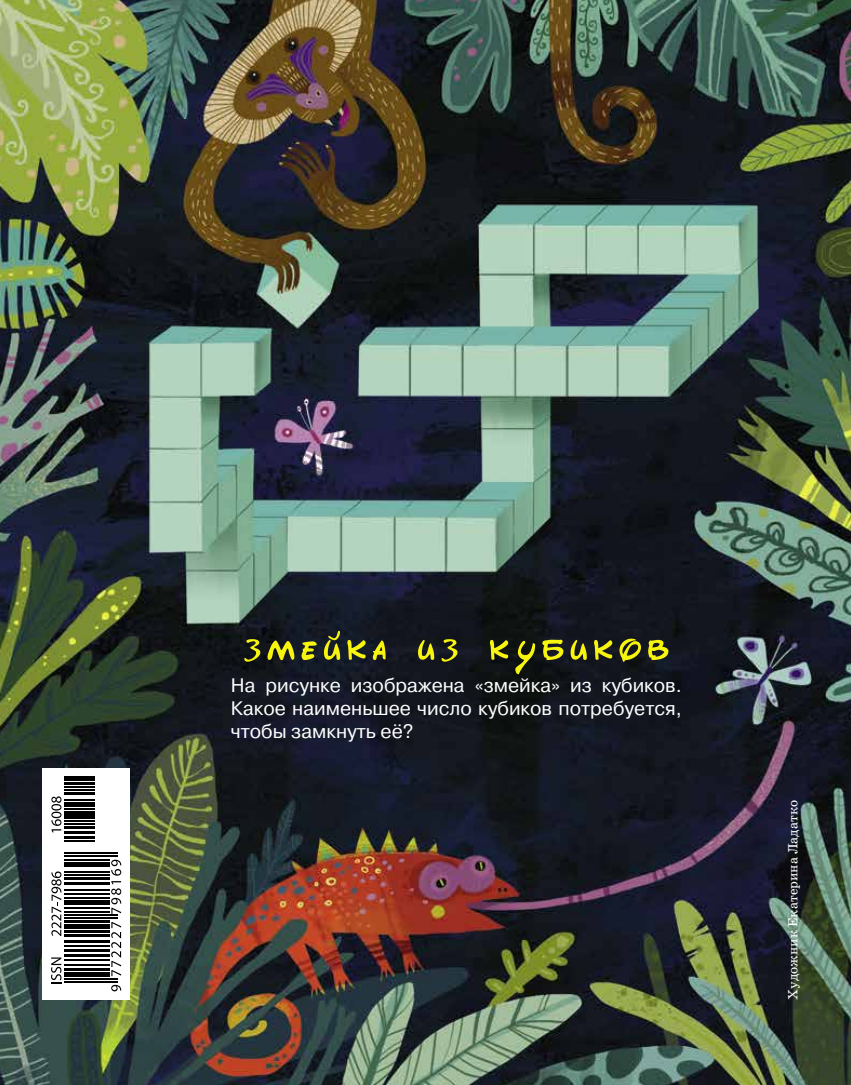
<style>
.page{position:relative;width:851px;height:1085px;background:#fff}
.page>*{position:absolute;margin:0;border:0;box-sizing:border-box;transform-origin:0 0}
.t1{font:60px "Disney Park";letter-spacing:.07em;color:#f7f410}
.t2{font:19.5px/23.4px "Pragmatica I";color:#fff;text-align:justify}
.t3{font:13.5px "School Book AC";color:#fff}
</style>
<div class="page">
<img style="left:0;top:0;width:850px;height:1084px">
<div style="left:43px;top:768px;width:87px;height:231px;background:#fff"></div>
<svg style="left:51px;top:957px;width:10px;height:26px"></svg>
<svg style="left:51px;top:871px;width:10px;height:64px"></svg>
<svg style="left:51px;top:796px;width:10px;height:36px"></svg>
<svg style="left:111px;top:984px;width:10px;height:7px"></svg>
<hr style="left:64px;top:980px;width:53px;height:2px;background:#000">
<hr style="left:64px;top:977px;width:53px;height:2px;background:#000">
<hr style="left:64px;top:972px;width:45px;height:4px;background:#000">
<hr style="left:64px;top:968px;width:45px;height:2px;background:#000">
<hr style="left:64px;top:964px;width:45px;height:1px;background:#000">
<hr style="left:64px;top:958px;width:45px;height:2px;background:#000">
<hr style="left:64px;top:953px;width:45px;height:3px;background:#000">
<hr style="left:64px;top:949px;width:45px;height:3px;background:#000">
<hr style="left:64px;top:945px;width:45px;height:1px;background:#000">
<hr style="left:64px;top:939px;width:45px;height:3px;background:#000">
<hr style="left:64px;top:934px;width:45px;height:3px;background:#000">
<hr style="left:64px;top:929px;width:45px;height:3px;background:#000">
<hr style="left:64px;top:924px;width:45px;height:4px;background:#000">
<hr style="left:64px;top:920px;width:45px;height:2px;background:#000">
<svg style="left:111px;top:922px;width:10px;height:54px"></svg>
<hr style="left:64px;top:917px;width:53px;height:1px;background:#000">
<hr style="left:64px;top:914px;width:53px;height:1px;background:#000">
<hr style="left:64px;top:911px;width:45px;height:1px;background:#000">
<hr style="left:64px;top:907px;width:45px;height:1px;background:#000">
<hr style="left:64px;top:900px;width:45px;height:4px;background:#000">
<hr style="left:64px;top:897px;width:45px;height:1px;background:#000">
<hr style="left:64px;top:893px;width:45px;height:1px;background:#000">
<hr style="left:64px;top:889px;width:45px;height:1px;background:#000">
<hr style="left:64px;top:882px;width:45px;height:3px;background:#000">
<hr style="left:64px;top:876px;width:45px;height:3px;background:#000">
<svg style="left:111px;top:881px;width:10px;height:32px"></svg>
<hr style="left:64px;top:874px;width:45px;height:1px;background:#000">
<hr style="left:64px;top:871px;width:45px;height:1px;background:#000">
<hr style="left:64px;top:862px;width:45px;height:4px;background:#000">
<hr style="left:64px;top:859px;width:45px;height:1px;background:#000">
<svg style="left:111px;top:859px;width:10px;height:16px"></svg>
<hr style="left:64px;top:855px;width:53px;height:1px;background:#000">
<hr style="left:64px;top:852px;width:53px;height:1px;background:#000">
<hr style="left:64px;top:840px;width:30px;height:1px;background:#000">
<hr style="left:64px;top:835px;width:30px;height:3px;background:#000">
<hr style="left:64px;top:831px;width:30px;height:3px;background:#000">
<hr style="left:64px;top:826px;width:30px;height:3px;background:#000">
<hr style="left:64px;top:823px;width:30px;height:1px;background:#000">
<hr style="left:64px;top:820px;width:30px;height:2px;background:#000">
<div style="left:64px;top:813px;width:30px;height:6px;background:#000"></div>
<hr style="left:64px;top:810px;width:30px;height:2px;background:#000">
<hr style="left:64px;top:807px;width:30px;height:2px;background:#000">
<div style="left:64px;top:801px;width:30px;height:5px;background:#000"></div>
<hr style="left:64px;top:799px;width:30px;height:1px;background:#000">
<hr style="left:64px;top:792px;width:30px;height:3px;background:#000">
<hr style="left:64px;top:789px;width:30px;height:1px;background:#000">
<hr style="left:64px;top:786px;width:30px;height:1px;background:#000">
<hr style="left:64px;top:782px;width:30px;height:3px;background:#000">
<hr style="left:64px;top:776px;width:30px;height:4px;background:#000">
<h1 class="t1" style="left:243px;top:598px;width:428px">змейка из кубиков</h1>
<p class="t2" style="left:231px;top:673px;width:452px">На рисунке изображена «змейка» из кубиков.<br>Какое наименьшее число кубиков потребуется, чтобы замкнуть её?</p>
<p class="t3" style="left:785px;top:999px;width:202px;rotate:-90deg">Художник Екатерина Ладатко</p>
</div>
